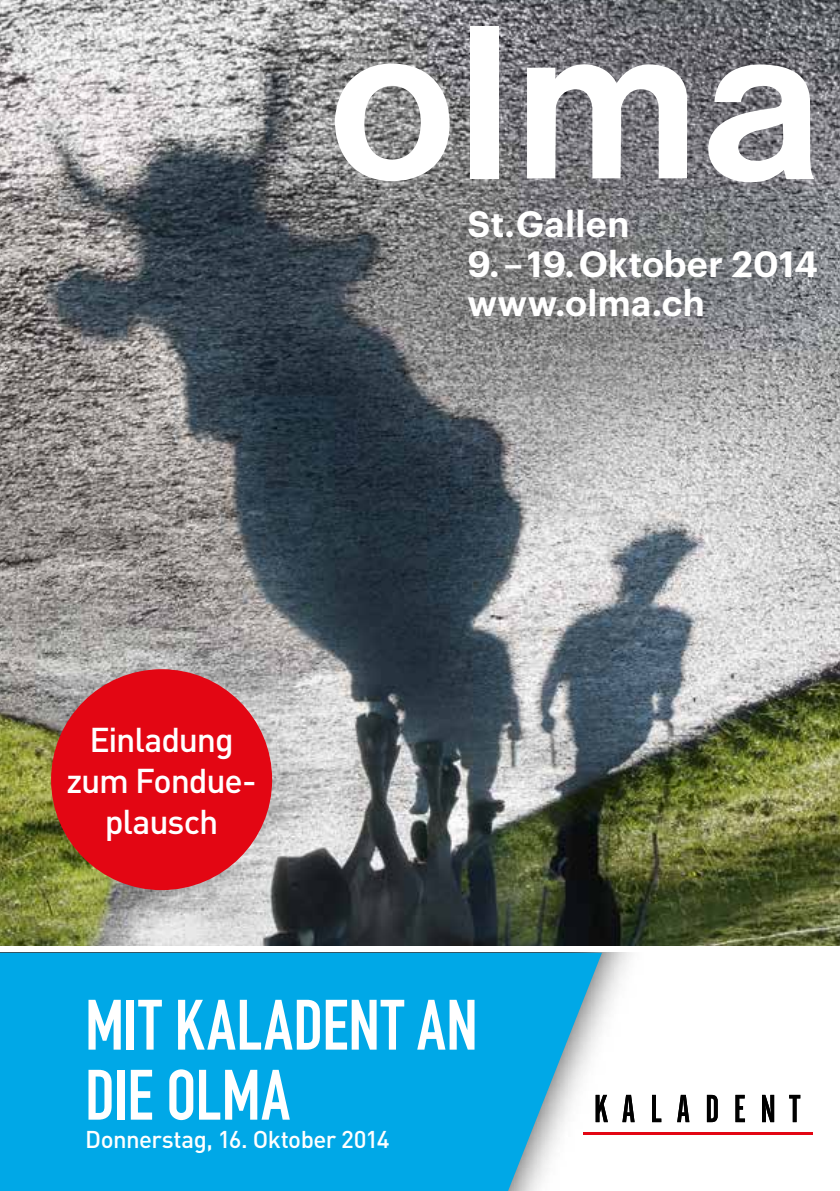
<style>
.page{position:relative;width:840px;height:1191px;background:#fff}
.page>*{position:absolute;margin:0;border:0;box-sizing:border-box;transform-origin:0 0}
.t1{font:70px/70px "DIN Engschrift";letter-spacing:.01em;color:#fff}
.t2{font:600 35.8px/39.4px "Graphik";letter-spacing:.01em;color:#fff}
.t3{font:500 34px/40.8px "DIN";letter-spacing:-.035em;color:#fff;text-align:center}
.t4{font:500 24px "DIN";letter-spacing:-.02em;color:#fff}
</style>
<div class="page">
<img style="left:0;top:0;width:839px;height:946px">
<div style="left:470px;top:26px;width:28px;height:152px;background:#fff"></div>
<svg style="left:526px;top:63px;width:160px;height:115px"></svg>
<svg style="left:332px;top:62px;width:119px;height:122px"></svg>
<svg style="left:707px;top:63px;width:106px;height:119px"></svg>
<img style="left:601px;top:952px;width:62px;height:183px">
<svg style="left:0;top:952px;width:601px;height:239px;fill:#00a8e7"></svg>
<div style="left:51px;top:669px;width:221px;height:221px;background:#e30613;border-radius:50%"></div>
<svg style="left:595px;top:1094px;width:12px;height:28px"></svg>
<svg style="left:622px;top:1094px;width:12px;height:28px"></svg>
<svg style="left:651px;top:1094px;width:10px;height:28px"></svg>
<svg style="left:677px;top:1094px;width:12px;height:28px"></svg>
<svg style="left:706px;top:1094px;width:11px;height:28px"></svg>
<svg style="left:735px;top:1094px;width:9px;height:28px"></svg>
<svg style="left:762px;top:1094px;width:11px;height:28px"></svg>
<svg style="left:789px;top:1094px;width:10px;height:28px"></svg>
<hr style="left:583px;top:1132px;width:229px;height:2px;background:#e30613">
<p class="t3" style="left:66px;top:718px;width:192px">Einladung zum Fondue&shy;plausch</p>
<p class="t2" style="left:467px;top:201px;width:163px">St.Gallen</p>
<p class="t2" style="left:467px;top:241px;width:351px">9. – 19.Oktober 2014 www.olma.ch</p>
<h1 class="t1" style="left:85px;top:989px;width:394px">MIT KALADENT AN<br>DIE OLMA</h1>
<p class="t4" style="left:85px;top:1124px;width:306px">Donnerstag, 16. Oktober 2014</p>
</div>
